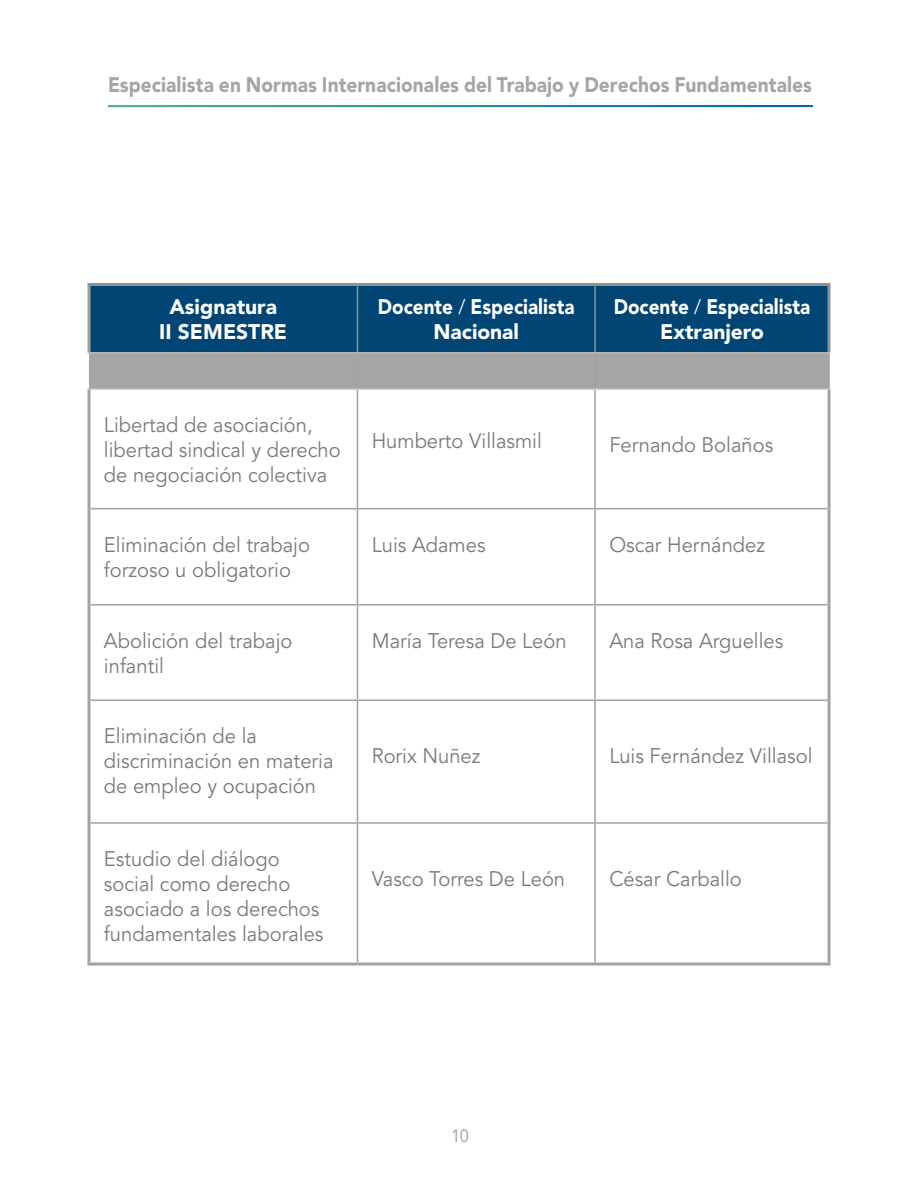
<style>
.page{position:relative;width:918px;height:1188px;background:#fff}
.page>*{position:absolute;margin:0;border:0;box-sizing:border-box;transform-origin:0 0}
.t1{font:21px/25.2px "Avenir LT Std";color:#7b7979;scale:.96 1}
.t2{font:900 21px "Avenir LT Std";letter-spacing:.005em;color:#a6a5a5;scale:.91 1}
.t3{font:900 21px/25.5px "Avenir LT Std";color:#fff;text-align:center;scale:.9 1}
.t4{font:900 21px/25.5px "Avenir LT Std";color:#fff;text-align:center}
.t5{font:18px "Avenir LT Std";color:#a6a6ab;scale:.91 1}
.s1{font-weight:400}
</style>
<div class="page">
<svg style="left:108px;top:105px;width:704px;height:2px"></svg>
<div style="left:90px;top:286px;width:738px;height:66px;background:#004573"></div>
<div style="left:89px;top:354px;width:739px;height:34px;background:#a6a5a5"></div>
<svg style="left:90px;top:390px;width:738px;height:573px"></svg>
<hr style="left:87px;top:286px;width:3px;height:66px;background:#a3a0a1">
<hr style="left:87px;top:390px;width:3px;height:119px;background:#a3a0a1">
<hr style="left:828px;top:390px;width:3px;height:119px;background:#a3a0a1">
<hr style="left:87px;top:509px;width:3px;height:96px;background:#a3a0a1">
<hr style="left:828px;top:509px;width:3px;height:96px;background:#a3a0a1">
<hr style="left:87px;top:605px;width:3px;height:95px;background:#a3a0a1">
<hr style="left:828px;top:605px;width:3px;height:95px;background:#a3a0a1">
<hr style="left:87px;top:700px;width:3px;height:123px;background:#a3a0a1">
<hr style="left:828px;top:700px;width:3px;height:123px;background:#a3a0a1">
<hr style="left:87px;top:823px;width:3px;height:140px;background:#a3a0a1">
<hr style="left:828px;top:823px;width:3px;height:140px;background:#a3a0a1">
<hr style="left:87px;top:963px;width:270px;height:3px;background:#a3a0a1">
<hr style="left:357px;top:963px;width:238px;height:3px;background:#a3a0a1">
<hr style="left:595px;top:963px;width:236px;height:3px;background:#a3a0a1">
<hr style="left:357px;top:390px;width:1px;height:118px;background:#a3a0a1">
<hr style="left:594px;top:390px;width:2px;height:118px;background:#a3a0a1">
<hr style="left:90px;top:508px;width:267px;height:1px;background:#a3a0a1">
<hr style="left:357px;top:508px;width:238px;height:1px;background:#a3a0a1">
<hr style="left:357px;top:509px;width:1px;height:95px;background:#a3a0a1">
<hr style="left:595px;top:508px;width:233px;height:1px;background:#a3a0a1">
<hr style="left:594px;top:509px;width:2px;height:95px;background:#a3a0a1">
<hr style="left:90px;top:604px;width:267px;height:2px;background:#a3a0a1">
<hr style="left:357px;top:604px;width:238px;height:2px;background:#a3a0a1">
<hr style="left:357px;top:606px;width:1px;height:93px;background:#a3a0a1">
<hr style="left:595px;top:604px;width:233px;height:2px;background:#a3a0a1">
<hr style="left:594px;top:606px;width:2px;height:93px;background:#a3a0a1">
<hr style="left:90px;top:699px;width:267px;height:2px;background:#a3a0a1">
<hr style="left:357px;top:699px;width:238px;height:2px;background:#a3a0a1">
<hr style="left:357px;top:701px;width:1px;height:121px;background:#a3a0a1">
<hr style="left:595px;top:699px;width:233px;height:2px;background:#a3a0a1">
<hr style="left:594px;top:701px;width:2px;height:121px;background:#a3a0a1">
<hr style="left:90px;top:822px;width:267px;height:2px;background:#a3a0a1">
<hr style="left:357px;top:822px;width:238px;height:2px;background:#a3a0a1">
<hr style="left:357px;top:824px;width:1px;height:139px;background:#a3a0a1">
<hr style="left:595px;top:822px;width:233px;height:2px;background:#a3a0a1">
<hr style="left:594px;top:824px;width:2px;height:139px;background:#a3a0a1">
<hr style="left:357px;top:354px;width:1px;height:34px;background:#a3a0a1">
<hr style="left:594px;top:354px;width:2px;height:34px;background:#a3a0a1">
<hr style="left:828px;top:354px;width:2px;height:34px;background:#a3a0a1">
<hr style="left:87px;top:388px;width:270px;height:2px;background:#bcbcbc">
<hr style="left:357px;top:388px;width:238px;height:2px;background:#bcbcbc">
<hr style="left:595px;top:388px;width:236px;height:2px;background:#bcbcbc">
<hr style="left:87px;top:283px;width:270px;height:3px;background:#929291">
<hr style="left:357px;top:283px;width:238px;height:3px;background:#929291">
<hr style="left:595px;top:283px;width:236px;height:3px;background:#929291">
<hr style="left:828px;top:286px;width:3px;height:66px;background:#929291">
<hr style="left:357px;top:286px;width:1px;height:66px;background:#929291">
<hr style="left:594px;top:286px;width:2px;height:66px;background:#929291">
<hr style="left:87px;top:352px;width:270px;height:2px;background:#bcbcbc">
<hr style="left:357px;top:352px;width:238px;height:2px;background:#bcbcbc">
<hr style="left:595px;top:352px;width:236px;height:2px;background:#bcbcbc">
<p class="t2" style="left:108px;top:72px;width:775px">Especialista en Normas Internacionales del Trabajo y Derechos Fundamentales</p>
<p class="t4" style="left:159px;top:294px;width:129px">Asignatura<br>II SEMESTRE</p>
<p class="t3" style="left:378px;top:294px;width:220px">Docente <span class="s1">/</span> Especialista<br>Nacional</p>
<p class="t3" style="left:614px;top:294px;width:220px">Docente <span class="s1">/</span> Especialista<br>Extranjero</p>
<p class="t1" style="left:104px;top:413px;width:248px">Libertad de asociación, libertad sindical y derecho de negociación colectiva</p>
<p class="t1" style="left:372px;top:428px;width:179px">Humberto Villasmil</p>
<p class="t1" style="left:609px;top:433px;width:172px">Fernando Bolaños</p>
<p class="t1" style="left:104px;top:532px;width:216px">Eliminación del trabajo forzoso u obligatorio</p>
<p class="t1" style="left:372px;top:532px;width:120px">Luis Adames</p>
<p class="t1" style="left:609px;top:532px;width:164px">Oscar Hernández</p>
<p class="t1" style="left:104px;top:628px;width:198px">Abolición del trabajo infantil</p>
<p class="t1" style="left:372px;top:628px;width:205px">María Teresa De León</p>
<p class="t1" style="left:609px;top:628px;width:183px">Ana Rosa Arguelles</p>
<p class="t1" style="left:104px;top:724px;width:241px">Eliminación de la discriminación en materia de empleo y ocupación</p>
<p class="t1" style="left:104px;top:847px;width:230px">Estudio del diálogo social como derecho asociado a los derechos fundamentales laborales</p>
<p class="t1" style="left:372px;top:744px;width:115px">Rorix Nuñez</p>
<p class="t1" style="left:609px;top:744px;width:213px">Luis Fernández Villasol</p>
<p class="t1" style="left:372px;top:867px;width:203px">Vasco Torres De León</p>
<p class="t1" style="left:609px;top:867px;width:140px">César Carballo</p>
<p class="t5" style="left:451px;top:1125px;width:21px">10</p>
</div>
